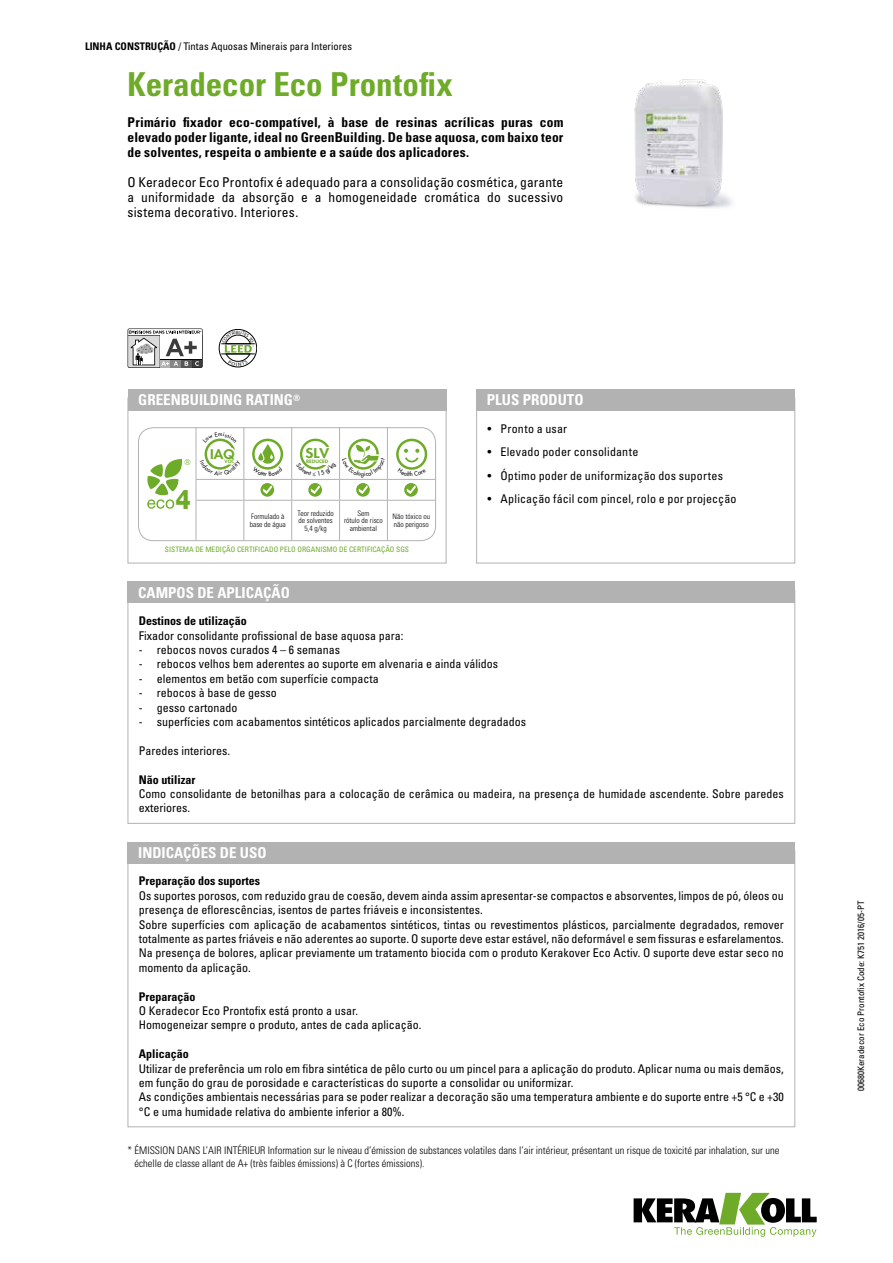
<style>
.page{position:relative;width:893px;height:1263px;background:#fff}
.page>*{position:absolute;margin:0;border:0;box-sizing:border-box;transform-origin:0 0}
.t1{font:700 condensed 33px "Univers LT Std";letter-spacing:-.005em;color:#6eab28}
.t2{font:800 27.15px "Helvetica Neue LT Std";color:#6eab28;scale:.9 1}
.t3{font:700 condensed 15px "Univers LT Std";color:#fff}
.t4{font:700 condensed 13.5px/15px "Univers LT Std";letter-spacing:.015em;color:#000;text-align:justify}
.t5{font:condensed 13.5px/15px "Univers LT Std";letter-spacing:.015em;color:#000;text-align:justify}
.t6{font:800 13.2px "Futura Std";color:#6eab28;scale:1.15 1}
.t7{font:800 12.75px "Futura Std";color:#6eab28;scale:1.11 1}
.t8{font:condensed 12px/14.4px "Univers LT Std";color:#000}
.t9{font:700 condensed 12px "Univers LT Std";color:#000}
.t10{font:condensed 12px "Univers LT Std";letter-spacing:.02em;color:#000}
.t11{font:condensed 12px "Univers LT Std";letter-spacing:.025em;color:#000}
.t12{font:300 condensed 10.5px/13.5px "Univers LT Std";color:#000}
.t13{font:condensed 10.5px "Univers LT Std";color:#000}
.t14{font:condensed 9px "Univers LT Std";color:#000}
.t15{font:300 condensed 7.8px "Univers LT Std";color:#6eab28}
.t16{font:300 condensed 7.5px/7.5px "Univers LT Std";color:#000}
.t17{font:condensed 7.5px "Univers LT Std";color:#6eab28}
.t18{font:800 4.5px "Futura Std";color:#6eab28;scale:1.2 1}
.t19{font:800 4.35px "Futura Std";color:#6eab28;scale:1.11 1}
.s1{font-weight:700}
.s2{font-size:13.05px}
</style>
<div class="page">
<svg style="left:634px;top:1193px;width:183px;height:44px"></svg>
<div style="left:476px;top:398px;width:319px;height:165px;border:1px solid #b3b2b2"></div>
<div style="left:128px;top:398px;width:318px;height:165px;border:1px solid #b3b2b2"></div>
<div style="left:128px;top:389px;width:318px;height:21px;background:#b3b2b2"></div>
<div style="left:476px;top:389px;width:319px;height:21px;background:#b3b2b2"></div>
<div style="left:128px;top:582px;width:667px;height:21px;background:#b3b2b2"></div>
<div style="left:128px;top:842px;width:667px;height:21px;background:#b3b2b2"></div>
<div style="left:138px;top:427px;width:298px;height:114px;border:1px solid #b3b2b2;border-radius:15px"></div>
<hr style="left:244px;top:427px;width:1px;height:52px;background:#b3b2b2">
<hr style="left:291px;top:427px;width:1px;height:52px;background:#b3b2b2">
<hr style="left:339px;top:427px;width:1px;height:52px;background:#b3b2b2">
<hr style="left:244px;top:479px;width:48px;height:1px;background:#b3b2b2">
<hr style="left:387px;top:479px;width:48px;height:1px;background:#b3b2b2">
<hr style="left:196px;top:500px;width:48px;height:1px;background:#b3b2b2">
<hr style="left:196px;top:501px;width:1px;height:39px;background:#b3b2b2">
<hr style="left:244px;top:500px;width:48px;height:1px;background:#b3b2b2">
<hr style="left:243px;top:501px;width:1px;height:39px;background:#b3b2b2">
<hr style="left:292px;top:500px;width:48px;height:1px;background:#b3b2b2">
<hr style="left:291px;top:501px;width:1px;height:39px;background:#b3b2b2">
<hr style="left:340px;top:500px;width:47px;height:1px;background:#b3b2b2">
<hr style="left:339px;top:501px;width:1px;height:39px;background:#b3b2b2">
<hr style="left:387px;top:500px;width:48px;height:1px;background:#b3b2b2">
<hr style="left:387px;top:501px;width:1px;height:39px;background:#b3b2b2">
<hr style="left:387px;top:427px;width:1px;height:52px;background:#b3b2b2">
<hr style="left:196px;top:427px;width:1px;height:52px;background:#b3b2b2">
<svg style="left:147px;top:459px;width:36px;height:50px"></svg>
<div style="left:252px;top:439px;width:31px;height:31px;border:2px solid #6eab28;border-radius:50%"></div>
<div style="left:300px;top:439px;width:31px;height:30px;border:2px solid #6eab28;border-radius:50%"></div>
<div style="left:348px;top:439px;width:31px;height:31px;border:2px solid #6eab28;border-radius:50%"></div>
<div style="left:396px;top:439px;width:31px;height:31px;border:2px solid #6eab28;border-radius:50%"></div>
<svg style="left:404px;top:449px;width:15px;height:13px"></svg>
<svg style="left:260px;top:483px;width:14px;height:14px"></svg>
<svg style="left:263px;top:485px;width:9px;height:9px"></svg>
<svg style="left:404px;top:483px;width:14px;height:14px"></svg>
<svg style="left:407px;top:485px;width:9px;height:9px"></svg>
<img style="left:634px;top:79px;width:99px;height:129px">
<div style="left:219px;top:329px;width:38px;height:38px;border:1px solid #000;border-radius:50%"></div>
<hr style="left:221px;top:354px;width:34px;height:1px;background:#000">
<hr style="left:221px;top:343px;width:34px;height:1px;background:#000">
<svg style="left:128px;top:328px;width:75px;height:40px"></svg>
<svg style="left:128px;top:329px;width:74px;height:38px"></svg>
<svg style="left:196px;top:432px;width:49px;height:68px"></svg>
<svg style="left:252px;top:442px;width:30px;height:28px"></svg>
<svg style="left:291px;top:445px;width:97px;height:55px"></svg>
<svg style="left:404px;top:468px;width:15px;height:2px"></svg>
<svg style="left:222px;top:331px;width:32px;height:35px"></svg>
<p class="t13" style="left:85px;top:40px;width:269px"><span class="s1">LINHA CONSTRUÇÃO</span> / Tintas Aquosas Minerais para Interiores</p>
<h1 class="t1" style="left:128px;top:64px;width:327px">Keradecor Eco Prontofix</h1>
<p class="t4" style="left:128px;top:114px;width:437px">Primário fixador eco-compatível, à base de resinas acrílicas puras com elevado poder ligante, ideal no GreenBuilding. De base aquosa, com baixo teor de solventes, respeita o ambiente e a saúde dos aplicadores.</p>
<p class="t5" style="left:128px;top:174px;width:437px">O Keradecor Eco Prontofix é adequado para a consolidação cosmética, garante a uniformidade da absorção e a homogeneidade cromática do sucessivo sistema decorativo. Interiores.</p>
<p class="t3" style="left:138px;top:391px;width:164px">GREENBUILDING RATING<sup>®</sup></p>
<p class="t3" style="left:487px;top:391px;width:98px">PLUS PRODUTO</p>
<p class="t15" style="left:185px;top:458px;width:8px">®</p>
<h2 class="t2" style="left:176px;top:483px;width:19px">4</h2>
<p class="t7" style="left:210px;top:446px;width:23px"><span class="s2">I</span>AQ</p>
<p class="t19" style="left:225px;top:459px;width:10px">VOC</p>
<p class="t6" style="left:305px;top:445px;width:22px">SLV</p>
<p class="t18" style="left:306px;top:458px;width:20px">REDUCED</p>
<p class="t16" style="left:250px;top:513px;width:38px">Formulado à base de água</p>
<p class="t16" style="left:298px;top:509px;width:38px;text-align:center">Teor reduzido de solventes<br>5,4 g/kg</p>
<p class="t16" style="left:344px;top:509px;width:40px;text-align:center">Sem<br>rótulo de risco ambiental</p>
<p class="t16" style="left:393px;top:513px;width:39px">Não tóxico ou não perigoso</p>
<p class="t17" style="left:165px;top:545px;width:246px">SISTEMA DE MEDIÇÃO CERTIFICADO PELO ORGANISMO DE CERTIFICAÇÃO SGS</p>
<p class="t3" style="left:138px;top:583px;width:153px">CAMPOS DE APLICAÇÃO</p>
<p class="t11" style="left:488px;top:421px;width:81px">• Pronto a usar</p>
<p class="t10" style="left:488px;top:444px;width:152px">• Elevado poder consolidante</p>
<p class="t10" style="left:488px;top:468px;width:237px">• Óptimo poder de uniformização dos suportes</p>
<p class="t8" style="left:488px;top:491px;width:250px">• Aplicação fácil com pincel, rolo e por projecção</p>
<p class="t9" style="left:139px;top:613px;width:110px">Destinos de utilização</p>
<p class="t8" style="left:139px;top:628px;width:266px">Fixador consolidante profissional de base aquosa para:</p>
<p class="t8" style="left:139px;top:642px;width:203px">- rebocos novos curados 4 – 6 semanas</p>
<p class="t8" style="left:139px;top:657px;width:361px">- rebocos velhos bem aderentes ao suporte em alvenaria e ainda válidos</p>
<p class="t8" style="left:139px;top:671px;width:241px">- elementos em betão com superfície compacta</p>
<p class="t8" style="left:139px;top:685px;width:139px">- rebocos à base de gesso</p>
<p class="t8" style="left:139px;top:700px;width:100px">- gesso cartonado</p>
<p class="t8" style="left:139px;top:714px;width:389px">- superfícies com acabamentos sintéticos aplicados parcialmente degradados</p>
<p class="t8" style="left:139px;top:743px;width:93px">Paredes interiores.</p>
<p class="t9" style="left:139px;top:772px;width:58px">Não utilizar</p>
<p class="t8" style="left:139px;top:786px;width:646px">Como consolidante de betonilhas para a colocação de cerâmica ou madeira, na presença de humidade ascendente. Sobre paredes exteriores.</p>
<p class="t3" style="left:138px;top:843px;width:130px">INDICAÇÕES DE USO</p>
<p class="t9" style="left:139px;top:874px;width:123px">Preparação dos suportes</p>
<p class="t8" style="left:139px;top:888px;width:646px">Os suportes porosos, com reduzido grau de coesão, devem ainda assim apresentar-se compactos e absorventes, limpos de pó, óleos ou presença de eflorescências, isentos de partes friáveis e inconsistentes.<br>Sobre superfícies com aplicação de acabamentos sintéticos, tintas ou revestimentos plásticos, parcialmente degradados, remover totalmente as partes friáveis e não aderentes ao suporte. O suporte deve estar estável, não deformável e sem fissuras e esfarelamentos.<br>Na presença de bolores, aplicar previamente um tratamento biocida com o produto Kerakover Eco Activ. O suporte deve estar seco no momento da aplicação.</p>
<p class="t9" style="left:139px;top:989px;width:58px">Preparação</p>
<p class="t8" style="left:139px;top:1003px;width:284px">O Keradecor Eco Prontofix está pronto a usar.<br>Homogeneizar sempre o produto, antes de cada aplicação.</p>
<p class="t9" style="left:139px;top:1046px;width:52px">Aplicação</p>
<p class="t8" style="left:139px;top:1061px;width:646px">Utilizar de preferência um rolo em fibra sintética de pêlo curto ou um pincel para a aplicação do produto. Aplicar numa ou mais demãos, em função do grau de porosidade e características do suporte a consolidar ou uniformizar.<br>As condições ambientais necessárias para se poder realizar a decoração são uma temperatura ambiente e do suporte entre +5 °C e +30 °C e uma humidade relativa do ambiente inferior a 80%.</p>
<p class="t12" style="left:135px;top:1143px;width:646px;text-indent:-7px">* ÉMISSION DANS L’AIR INTÉRIEUR Information sur le niveau d’émission de substances volatiles dans l’air intérieur, présentant un risque de toxicité par inhalation, sur une échelle de classe allant de A+ (très faibles émissions) à C (fortes émissions).</p>
<p class="t14" style="left:855px;top:1091px;width:192px;rotate:-90deg">00680Keradecor Eco Prontofix Code: K751 2016/05-PT</p>
</div>
